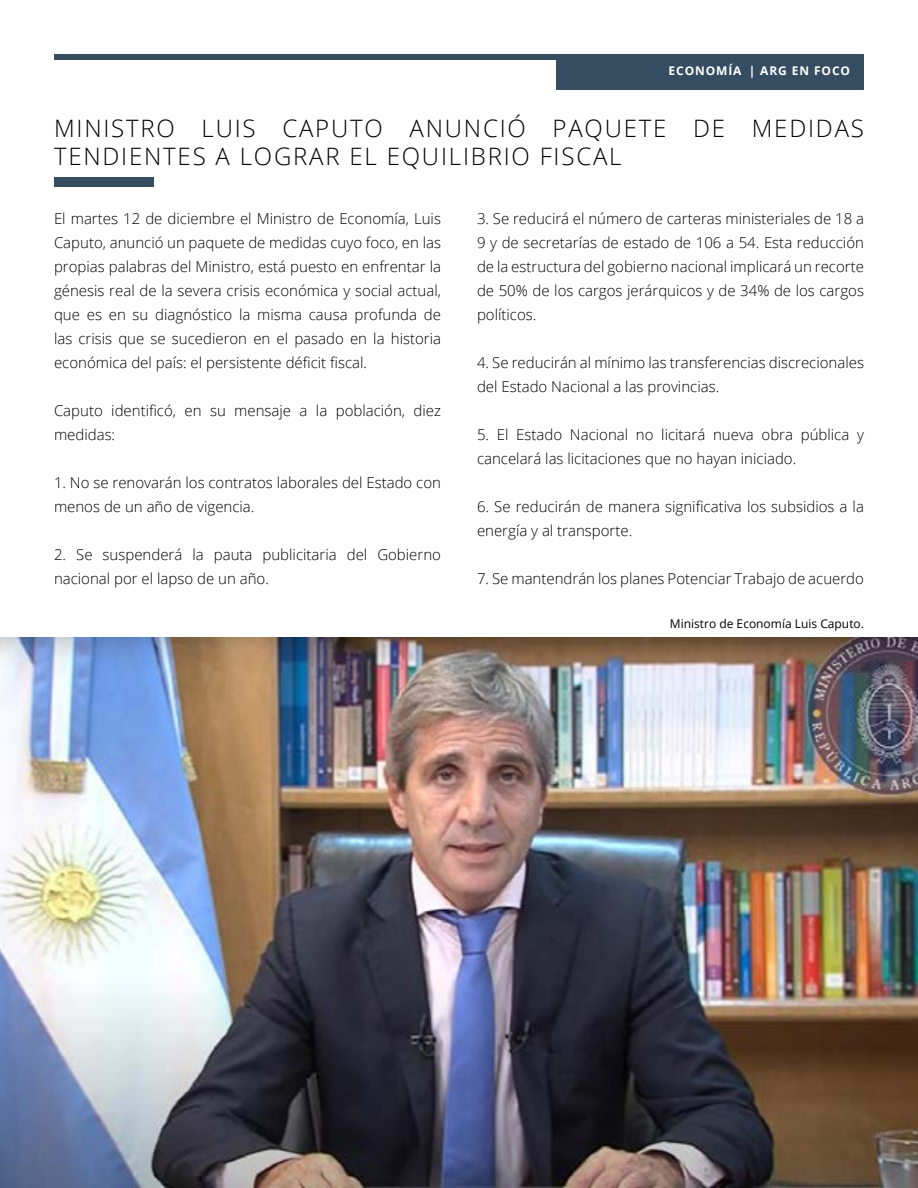
<style>
.page{position:relative;width:918px;height:1188px;background:#fff}
.page>*{position:absolute;margin:0;border:0;box-sizing:border-box;transform-origin:0 0}
.t1{font:300 24px/28.8px "Open Sans";letter-spacing:.075em;color:#000}
.t2{font:300 15px/24px "Open Sans";color:#000}
.t3{font:12px "Open Sans";color:#000}
.t4{font:700 12px "Open Sans";letter-spacing:.075em;color:#fff}
</style>
<div class="page">
<div style="left:54px;top:54px;width:810px;height:5px;background:#364d61"></div>
<div style="left:556px;top:54px;width:308px;height:36px;background:#364d61"></div>
<img style="left:0;top:637px;width:918px;height:551px">
<div style="left:54px;top:177px;width:100px;height:9px;background:#364d61"></div>
<p class="t4" style="left:669px;top:62px;width:19px">ECONO</p>
<p class="t4" style="left:716px;top:62px;width:135px">MÍA | ARG EN FOCO</p>
<h1 class="t1" style="left:54px;top:113px;width:811px">MINISTRO LUIS CAPUTO ANUNCIÓ PAQUETE DE MEDIDAS<br>TENDIENTES A LOGRAR EL EQUILIBRIO FISCAL</h1>
<p class="t2" style="left:54px;top:206px;width:389px;text-align:justify">El martes 12 de diciembre el Ministro de Economía, Luis Caputo, anunció un paquete de medidas cuyo foco, en las propias palabras del Ministro, está puesto en enfrentar la génesis real de la severa crisis económica y social actual, que es en su diagnóstico la misma causa profunda de las crisis que se sucedieron en el pasado en la historia económica del país: el persistente déficit fiscal.</p>
<p class="t2" style="left:54px;top:398px;width:388px">Caputo identificó, en su mensaje a la población, diez medidas:</p>
<p class="t2" style="left:54px;top:470px;width:389px">1. No se renovarán los contratos laborales del Estado con menos de un año de vigencia.</p>
<p class="t2" style="left:54px;top:542px;width:388px">2. Se suspenderá la pauta publicitaria del Gobierno nacional por el lapso de un año.</p>
<p class="t2" style="left:477px;top:206px;width:389px;text-align:justify">3. Se reducirá el número de carteras ministeriales de 18 a 9 y de secretarías de estado de 106 a 54. Esta reducción de la estructura del gobierno nacional implicará un recorte de 50% de los cargos jerárquicos y de 34% de los cargos políticos.</p>
<p class="t2" style="left:477px;top:350px;width:389px">4. Se reducirán al mínimo las transferencias discrecionales del Estado Nacional a las provincias.</p>
<p class="t2" style="left:477px;top:422px;width:389px">5. El Estado Nacional no licitará nueva obra pública y cancelará las licitaciones que no hayan iniciado.</p>
<p class="t2" style="left:477px;top:494px;width:389px">6. Se reducirán de manera significativa los subsidios a la energía y al transporte.</p>
<p class="t2" style="left:477px;top:566px;width:389px">7. Se mantendrán los planes Potenciar Trabajo de acuerdo</p>
<p class="t3" style="left:670px;top:616px;width:196px">Ministro de Economía Luis Caputo.</p>
</div>
